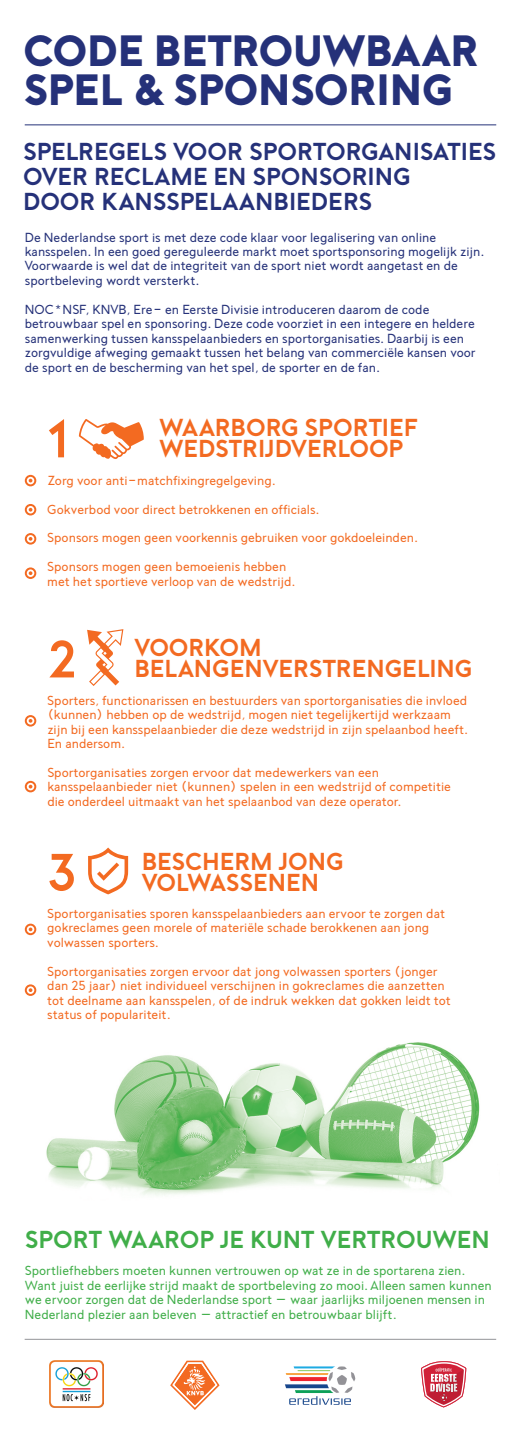
<style>
.page{position:relative;width:521px;height:1439px;background:#fff}
.page>*{position:absolute;margin:0;border:0;box-sizing:border-box;transform-origin:0 0}
.t1{font:52.5px "Baronvon Wesseling";color:#f36a21}
.t2{font:900 43.75px/39.4px "Baronvon Wesseling";letter-spacing:-.02em;color:#253179}
.t3{font:700 24.5px/21px "Baronvon Wesseling";color:#f36a21}
.t4{font:700 24.5px/25.4px "Baronvon Wesseling";color:#253179}
.t5{font:700 24.5px "Baronvon Wesseling";letter-spacing:-.005em;color:#40ae49}
.t6{font:13.12px/14.4px "Baronvon Wesseling";color:#f36a21}
.t7{font:13.12px/14.4px "Baronvon Wesseling";color:#253179}
.t8{font:13.12px/14.4px "Baronvon Wesseling";color:#40ae49}
</style>
<div class="page">
<svg style="left:79px;top:419px;width:65px;height:40px"></svg>
<img style="left:50px;top:1360px;width:53px;height:47px">
<svg style="left:421px;top:1361px;width:45px;height:46px"></svg>
<img style="left:285px;top:1366px;width:71px;height:39px">
<svg style="left:170px;top:1360px;width:50px;height:50px"></svg>
<hr style="left:25px;top:1338px;width:471px;height:1px;background:#939598">
<svg style="left:29px;top:988px;width:3px;height:4px"></svg>
<div style="left:25px;top:984px;width:11px;height:12px;border:2px solid #f36a21;border-radius:50%"></div>
<svg style="left:29px;top:927px;width:3px;height:4px"></svg>
<div style="left:25px;top:923px;width:11px;height:12px;border:2px solid #f36a21;border-radius:50%"></div>
<div style="left:25px;top:781px;width:11px;height:11px;border:2px solid #f36a21;border-radius:50%"></div>
<svg style="left:29px;top:719px;width:3px;height:4px"></svg>
<div style="left:25px;top:715px;width:11px;height:11px;border:2px solid #f36a21;border-radius:50%"></div>
<div style="left:25px;top:475px;width:11px;height:11px;border:2px solid #f36a21;border-radius:50%"></div>
<div style="left:25px;top:504px;width:11px;height:11px;border:2px solid #f36a21;border-radius:50%"></div>
<svg style="left:29px;top:537px;width:3px;height:4px"></svg>
<div style="left:25px;top:533px;width:11px;height:11px;border:2px solid #f36a21;border-radius:50%"></div>
<svg style="left:29px;top:571px;width:3px;height:4px"></svg>
<div style="left:25px;top:567px;width:11px;height:12px;border:2px solid #f36a21;border-radius:50%"></div>
<img style="left:46px;top:1042px;width:434px;height:154px">
<svg style="left:88px;top:847px;width:40px;height:47px"></svg>
<hr style="left:25px;top:124px;width:471px;height:1px;background:#253179">
<svg style="left:87px;top:629px;width:36px;height:57px"></svg>
<h2 class="t2" style="left:23px;top:31px;width:458px">CODE BETROUWBAAR<br>SPEL &amp;SPONSORING</h2>
<h3 class="t4" style="left:23px;top:139px;width:474px">SPELREGELS VOOR SPORTORGANISATIES<br>OVER RECLAME EN SPONSORING<br>DOOR KANSSPELAANBIEDERS</h3>
<p class="t7" style="left:25px;top:230px;width:461px">De Nederlandse sport is met deze code klaar voor legalisering van online kansspelen. In een goed gereguleerde markt moet sportsponsoring mogelijk zijn.<br>Voorwaarde is wel dat de integriteit van de sport niet wordt aangetast en de sportbeleving wordt versterkt.</p>
<p class="t7" style="left:25px;top:302px;width:452px">NOC*NSF, KNVB, Ere- en Eerste Divisie introduceren daarom de code betrouwbaar spel en sponsoring. Deze code voorziet in een integere en heldere samenwerking tussen kansspelaanbieders en sportorganisaties. Daarbij is een zorgvuldige afweging gemaakt tussen het belang van commerciële kansen voor de sport en de bescherming van het spel, de sporter en de fan.</p>
<h1 class="t1" style="left:47px;top:410px;width:23px">1</h1>
<h3 class="t3" style="left:159px;top:417px;width:260px">WAARBORG SPORTIEF<br>WEDSTRIJDVERLOOP</h3>
<p class="t6" style="left:47px;top:473px;width:230px">Zorg voor anti-matchfixingregelgeving.</p>
<p class="t6" style="left:47px;top:502px;width:274px">Gokverbod voor direct betrokkenen en officials.</p>
<p class="t6" style="left:47px;top:531px;width:372px">Sponsors mogen geen voorkennis gebruiken voor gokdoeleinden.</p>
<p class="t6" style="left:47px;top:559px;width:250px">Sponsors mogen geen bemoeienis hebben met het sportieve verloop van de wedstrijd.</p>
<h1 class="t1" style="left:47px;top:630px;width:31px">2</h1>
<h3 class="t3" style="left:134px;top:637px;width:339px">VOORKOM<br>BELANGENVERSTRENGELING</h3>
<p class="t6" style="left:47px;top:693px;width:422px">Sporters, functionarissen en bestuurders van sportorganisaties die invloed (kunnen) hebben op de wedstrijd, mogen niet tegelijkertijd werkzaam zijn bij een kansspelaanbieder die deze wedstrijd in zijn spelaanbod heeft.<br>En andersom.</p>
<p class="t6" style="left:47px;top:765px;width:405px">Sportorganisaties zorgen ervoor dat medewerkers van een kansspelaanbieder niet (kunnen) spelen in een wedstrijd of competitie die onderdeel uitmaakt van het spelaanbod van deze operator.</p>
<h1 class="t1" style="left:47px;top:843px;width:31px">3</h1>
<h3 class="t3" style="left:142px;top:851px;width:204px">BESCHERM JONG<br>VOLWASSENEN</h3>
<p class="t6" style="left:47px;top:906px;width:399px">Sportorganisaties sporen kansspelaanbieders aan ervoor te zorgen dat gokreclames geen morele of materiële schade berokkenen aan jong volwassen sporters.</p>
<p class="t6" style="left:47px;top:964px;width:405px">Sportorganisaties zorgen ervoor dat jong volwassen sporters (jonger dan 25 jaar) niet individueel verschijnen in gokreclames die aanzetten tot deelname aan kansspelen, of de indruk wekken dat gokken leidt tot status of populariteit.</p>
<h3 class="t5" style="left:25px;top:1225px;width:466px">SPORT WAAROP JE KUNT VERTROUWEN</h3>
<p class="t8" style="left:25px;top:1263px;width:468px">Sportliefhebbers moeten kunnen vertrouwen op wat ze in de sportarena zien.<br>Want juist de eerlijke strijd maakt de sportbeleving zo mooi. Alleen samen kunnen we ervoor zorgen dat de Nederlandse sport – waar jaarlijks miljoenen mensen in Nederland plezier aan beleven – attractief en betrouwbaar blijft.</p>
</div>
